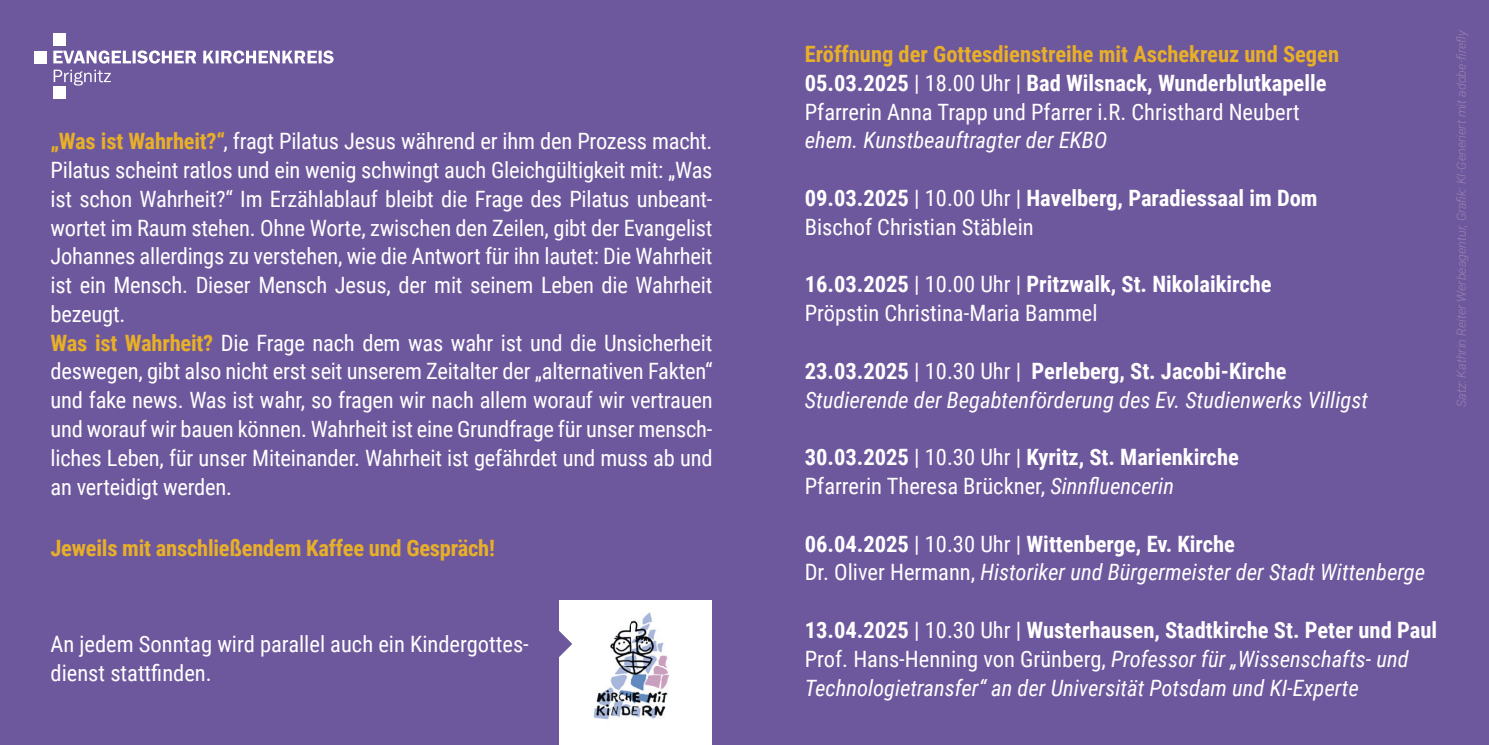
<style>
.page{position:relative;width:1489px;height:745px;background:#fff}
.page>*{position:absolute;margin:0;border:0;box-sizing:border-box;transform-origin:0 0}
.t1{font:22.5px/28.8px "Roboto Condensed";letter-spacing:-.01em;color:#fff}
.t2{font:italic 22.5px/28.8px "Roboto Condensed";color:#fff}
.t3{font:700 22.5px/28.8px "Roboto Condensed";color:#fff}
.t4{font:700 22.5px "Roboto Condensed";letter-spacing:-.01em;color:#e8af28}
.t5{font:italic 300 12.5px "Roboto";color:#9b80b3}
.s1{font-weight:700;color:#e8af28}
.s2{font-weight:700}
.s3{font-weight:400}
.s4{font-weight:700;font-style:normal}
.s5{font-style:normal}
.s6{font-style:italic}
</style>
<div class="page">
<div style="left:0;top:0;width:1488px;height:744px;background:#6e589d"></div>
<div style="left:53px;top:33px;width:13px;height:12px;background:#fff"></div>
<div style="left:53px;top:86px;width:13px;height:13px;background:#fff"></div>
<div style="left:34px;top:51px;width:13px;height:13px;background:#fff"></div>
<svg style="left:54px;top:70px;width:57px;height:15px"></svg>
<svg style="left:53px;top:50px;width:280px;height:14px"></svg>
<div style="left:558px;top:600px;width:153px;height:144px;background:#fff"></div>
<img style="left:593px;top:612px;width:77px;height:108px">
<svg style="left:558px;top:628px;width:14px;height:30px"></svg>
<p class="t1" style="left:50px;top:126px;width:663px"><span class="s1">„Was ist Wahrheit?“</span>, fragt Pilatus Jesus während er ihm den Prozess macht.<br>Pilatus scheint ratlos und ein wenig schwingt auch Gleichgültigkeit mit: „Was ist schon Wahrheit?“ Im Erzählablauf bleibt die Frage des Pilatus unbeant&shy;wortet im Raum stehen. Ohne Worte, zwischen den Zeilen, gibt der Evangelist Johannes allerdings zu verstehen, wie die Antwort für ihn lautet: Die Wahrheit ist ein Mensch. Dieser Mensch Jesus, der mit seinem Leben die Wahrheit bezeugt.<br><span class="s1">Was ist Wahrheit?</span> Die Frage nach dem was wahr ist und die Unsicherheit deswegen, gibt also nicht erst seit unserem Zeitalter der „alternativen Fakten“ und fake news. Was ist wahr, so fragen wir nach allem worauf wir vertrauen und worauf wir bauen können. Wahrheit ist eine Grundfrage für unser mensch&shy;liches Leben, für unser Miteinander. Wahrheit ist gefährdet und muss ab und an verteidigt werden.</p>
<p class="t4" style="left:50px;top:532px;width:446px">Jeweils mit anschließendem Kaffee und Gespräch!</p>
<p class="t1" style="left:50px;top:628px;width:480px">An jedem Sonntag wird parallel auch ein Kindergottes&shy;dienst stattfinden.</p>
<p class="t1" style="left:804px;top:39px;width:536px"><span class="s1">Eröffnung der Gottesdienstreihe mit Aschekreuz und Segen<br></span><span class="s2">05.03.2025</span> | 18.00 Uhr | <span class="s2">Bad Wilsnack, Wunderblutkapelle<br></span>Pfarrerin Anna Trapp und Pfarrer i.R. Christhard Neubert</p>
<p class="t2" style="left:804px;top:125px;width:304px">ehem. Kunstbeauftragter der EKBO</p>
<p class="t3" style="left:804px;top:183px;width:514px">09.03.2025 <span class="s3">| 10.00 Uhr |</span> Havelberg, Paradiessaal im Dom<br><span class="s3">Bischof Christian Stäblein</span></p>
<p class="t1" style="left:804px;top:269px;width:468px"><span class="s2">16.03.2025</span> | 10.00 Uhr | <span class="s2">Pritzwalk, St. Nikolaikirche<br></span>Pröpstin Christina-Maria Bammel</p>
<p class="t2" style="left:804px;top:355px;width:564px"><span class="s4">23.03.2025</span> <span class="s5">| 10.30 Uhr |</span> <span class="s4">Perleberg, St. Jacobi-Kirche<br></span>Studierende der Begabtenförderung des Ev. Studienwerks Villigst</p>
<p class="t1" style="left:804px;top:441px;width:435px"><span class="s2">30.03.2025</span> | 10.30 Uhr | <span class="s2">Kyritz, St. Marienkirche<br></span>Pfarrerin Theresa Brückner, <span class="s6">Sinnfluencerin</span></p>
<p class="t2" style="left:804px;top:528px;width:622px"><span class="s4">06.04.2025</span> <span class="s5">| 10.30 Uhr |</span> <span class="s4">Wittenberge, Ev. Kirche<br></span><span class="s5">Dr. Oliver Hermann,</span> Historiker und Bürgermeister der Stadt Wittenberge</p>
<p class="t2" style="left:804px;top:614px;width:633px"><span class="s4">13.04.2025</span> <span class="s5">| 10.30 Uhr |</span> <span class="s4">Wusterhausen, Stadtkirche St. Peter und Paul<br></span><span class="s5">Prof. Hans-Henning von Grünberg,</span> Professor für „Wissenschafts- und<br>Technologietransfer“ an der Universität Potsdam und KI-Experte</p>
<p class="t5" style="left:1452px;top:406px;width:378px;rotate:-90deg">Satz: Kathrin Reiter Werbeagentur, Grafik: KI-Generiert mit adobe-firefly</p>
</div>
